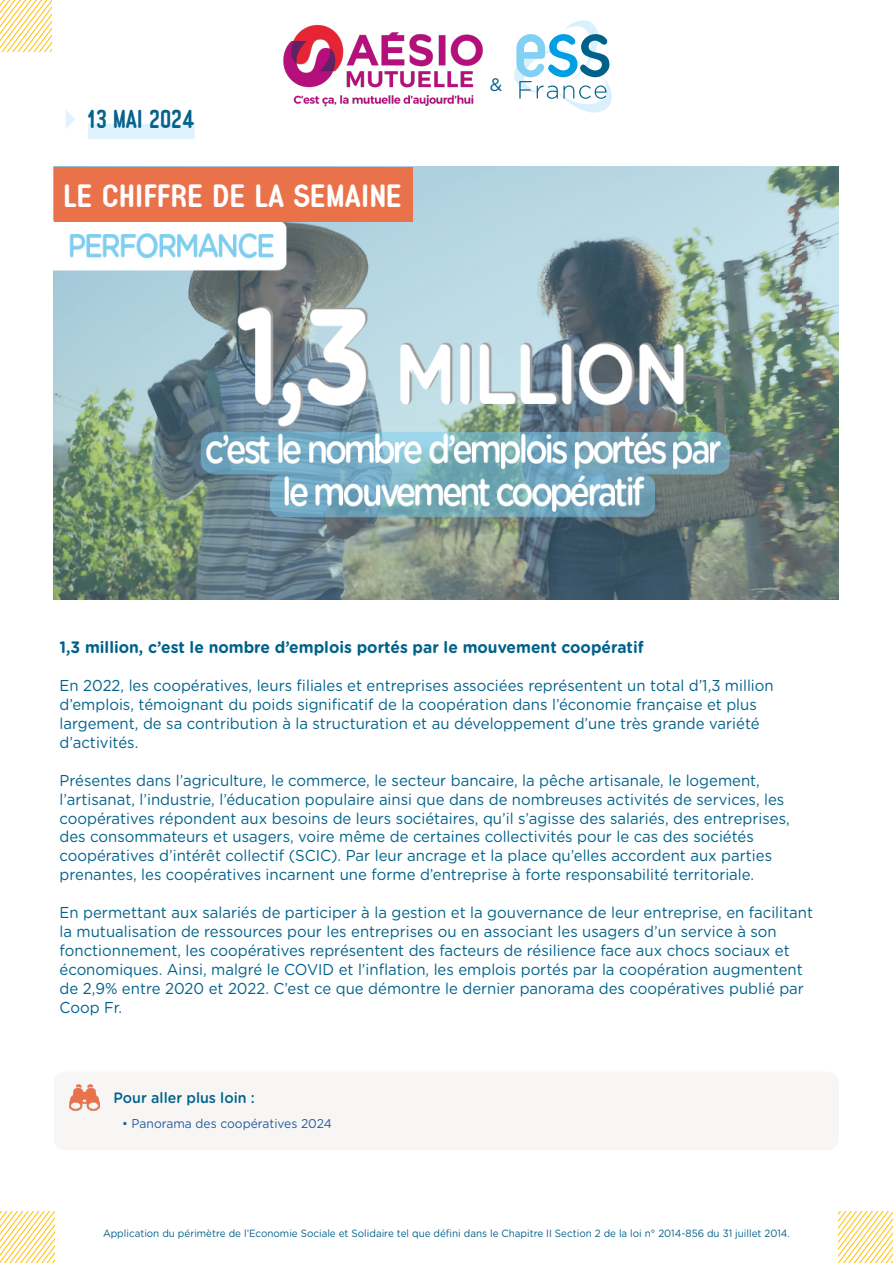
<style>
.page{position:relative;width:893px;height:1263px;background:#fff}
.page>*{position:absolute;margin:0;border:0;box-sizing:border-box;transform-origin:0 0}
.Titre_page{font:700 29.7px "Typo Quik";color:#fff;scale:1.11 1}
.t1{font:700 24px "Typo Quik";color:#04628b;scale:.95 1}
.t2{font:18px "Gotham Rounded";color:#00628b}
.t3{font:700 16.5px "Gotham Rounded";color:#00628b;scale:.95 1}
.t4{font:15.75px/18.9px "Gotham Rounded";color:#00628b;scale:.95 1}
.t5{font:500 15px "Gotham Rounded";color:#00628b;scale:.95 1}
.Titre_1{font:12.75px "Gotham Rounded";color:#275b9b;scale:.95 1}
.Titre_1-2{font:10.5px "Gotham Rounded";color:#00628b;scale:.94 1}
</style>
<div class="page">
<img style="left:54px;top:167px;width:785px;height:432px">
<svg style="left:0;top:1212px;width:54px;height:51px"></svg>
<svg style="left:839px;top:1212px;width:54px;height:51px"></svg>
<svg style="left:0;top:0;width:51px;height:51px"></svg>
<svg style="left:66px;top:110px;width:9px;height:18px"></svg>
<div style="left:88px;top:124px;width:107px;height:15px;background:#dff2fd"></div>
<div style="left:54px;top:167px;width:358px;height:54px;background:#ea724b"></div>
<svg style="left:514px;top:20px;width:98px;height:93px"></svg>
<img style="left:283px;top:24px;width:200px;height:83px">
<div style="left:54px;top:1071px;width:785px;height:79px;background:#f7f6f5;border-radius:11px"></div>
<img style="left:70px;top:1084px;width:30px;height:27px">
<p class="t1" style="left:88px;top:104px;width:114px">13 MAI 2024</p>
<p class="Titre_page" style="left:63px;top:176px;width:307px">LE CHIFFRE DE LA SEMAINE</p>
<p class="t2" style="left:490px;top:72px;width:14px">&amp;</p>
<p class="t3" style="left:60px;top:635px;width:616px">1,3 million, c’est le nombre d’emplois portés par le mouvement coopératif</p>
<p class="t4" style="left:60px;top:675px;width:753px">En 2022, les coopératives, leurs filiales et entreprises associées représentent un total d’1,3 million d’emplois, témoignant du poids significatif de la coopération dans l’économie française et plus largement, de sa contribution à la structuration et au développement d’une très grande variété d’activités.</p>
<p class="t4" style="left:60px;top:770px;width:770px">Présentes dans l’agriculture, le commerce, le secteur bancaire, la pêche artisanale, le logement, l’artisanat, l’industrie, l’éducation populaire ainsi que dans de nombreuses activités de services, les coopératives répondent aux besoins de leurs sociétaires, qu’il s’agisse des salariés, des entreprises, des consommateurs et usagers, voire même de certaines collectivités pour le cas des sociétés coopératives d’intérêt collectif (SCIC). Par leur ancrage et la place qu’elles accordent aux parties prenantes, les coopératives incarnent une forme d’entreprise à forte responsabilité territoriale.</p>
<p class="t4" style="left:60px;top:902px;width:795px">En permettant aux salariés de participer à la gestion et la gouvernance de leur entreprise, en facilitant la mutualisation de ressources pour les entreprises ou en associant les usagers d’un service à son fonctionnement, les coopératives représentent des facteurs de résilience face aux chocs sociaux et économiques. Ainsi, malgré le COVID et l’inflation, les emplois portés par la coopération augmentent de 2,9% entre 2020 et 2022. C’est ce que démontre le dernier panorama des coopératives publié par Coop Fr.</p>
<p class="t5" style="left:114px;top:1087px;width:150px">Pour aller plus loin :</p>
<p class="Titre_1" style="left:122px;top:1114px;width:222px">• Panorama des coopératives 2024</p>
<p class="Titre_1-2" style="left:103px;top:1226px;width:732px">Application du périmètre de l’Economie Sociale et Solidaire tel que défini dans le Chapitre II Section 2 de la loi n° 2014-856 du 31 juillet 2014.</p>
</div>
